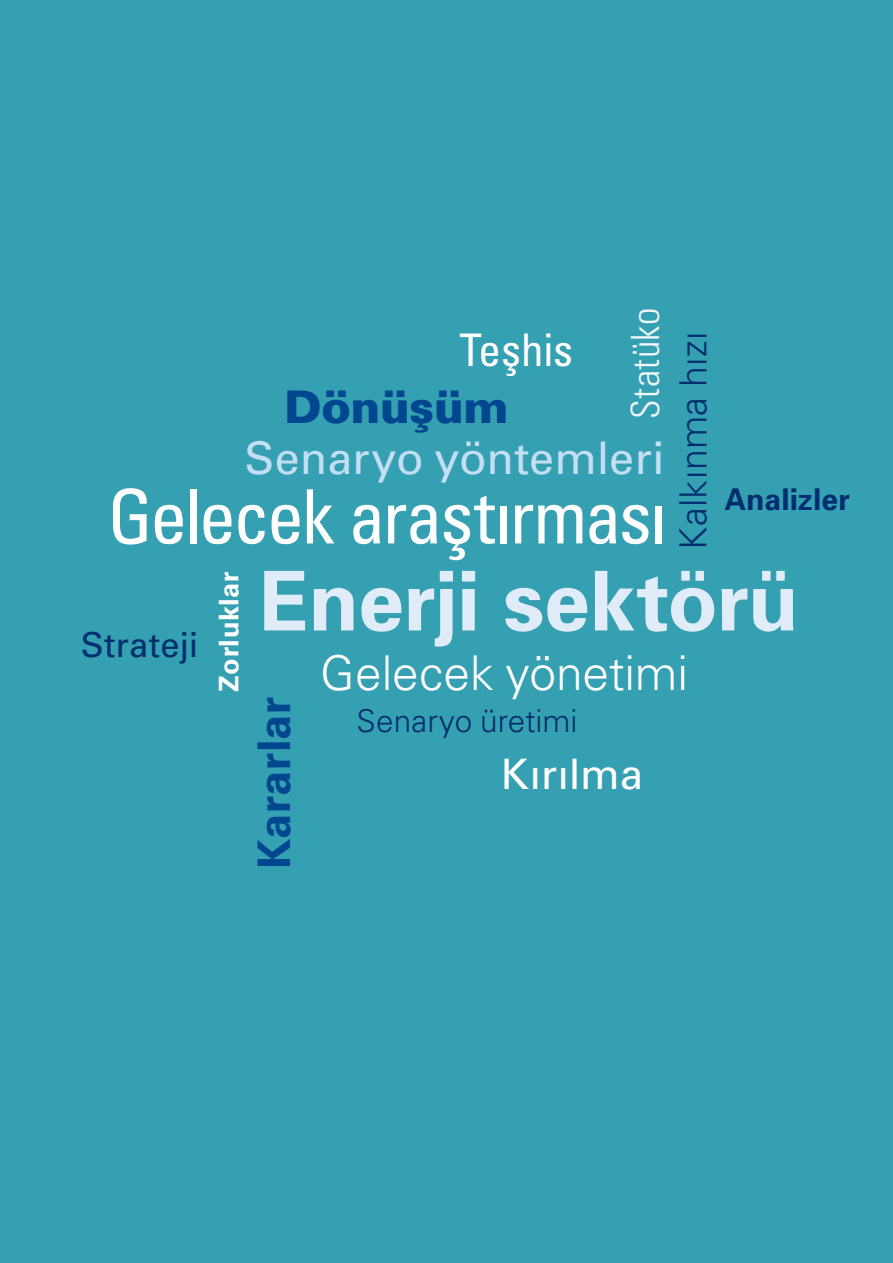
<style>
.page{position:relative;width:893px;height:1263px;background:#35a0b2}
.page>*{position:absolute;margin:0;border:0;box-sizing:border-box;transform-origin:0 0}
.t1{font:82.5px "Univers Bold Tr";letter-spacing:-.01em;color:#e0edf9}
.t2{font:75px "Univers Condensed Tr";letter-spacing:-.035em;color:#fff}
.t3{font:48px "Univers Light Tr";letter-spacing:-.005em;color:#fff}
.t4{font:45px "Univers Tr";color:#c4dff4}
.t5{font:45px "Univers Bold Tr";letter-spacing:.01em;color:#00478f}
.t6{font:45px "Univers Black Tr";letter-spacing:-.015em;color:#00478f}
.t7{font:45px "Univers Condensed Tr";letter-spacing:-.01em;color:#fff}
.t8{font:42px "Univers Tr";letter-spacing:-.005em;color:#fff}
.t9{font:39px "Univers Cond Light Tr";letter-spacing:.01em;color:#f1f6fc}
.t10{font:37.5px "Univers Light Tr";letter-spacing:.01em;color:#002e6e}
.t11{font:34.5px "Univers Tr";color:#002e6e}
.t12{font:31.5px "Univers Light Tr";color:#002e6e}
.t13{font:30px "Univers Bold Tr";color:#002e6e}
.t14{font:27px "Univers Bold Tr";letter-spacing:.025em;color:#fff}
</style>
<div class="page">
<p class="t9" style="left:622px;top:419px;width:112px;rotate:-90deg">Statüko</p>
<p class="t7" style="left:459px;top:322px;width:115px">Teşhis</p>
<p class="t10" style="left:670px;top:550px;width:219px;rotate:-90deg">Kalkınma hızı</p>
<p class="t6" style="left:285px;top:379px;width:225px">Dönüşüm</p>
<p class="t4" style="left:245px;top:430px;width:421px">Senaryo yöntemleri</p>
<p class="t2" style="left:108px;top:469px;width:561px">Gelecek araştırması</p>
<p class="t1" style="left:259px;top:548px;width:541px">Enerji sektörü</p>
<p class="t13" style="left:725px;top:480px;width:127px">Analizler</p>
<p class="t14" style="left:212px;top:691px;width:122px;rotate:-90deg">Zorluklar</p>
<p class="t11" style="left:81px;top:624px;width:119px">Strateji</p>
<p class="t3" style="left:320px;top:644px;width:369px">Gelecek yönetimi</p>
<p class="t5" style="left:245px;top:869px;width:174px;rotate:-90deg">Kararlar</p>
<p class="t12" style="left:357px;top:702px;width:222px">Senaryo üretimi</p>
<p class="t8" style="left:501px;top:748px;width:144px">Kırılma</p>
</div>
